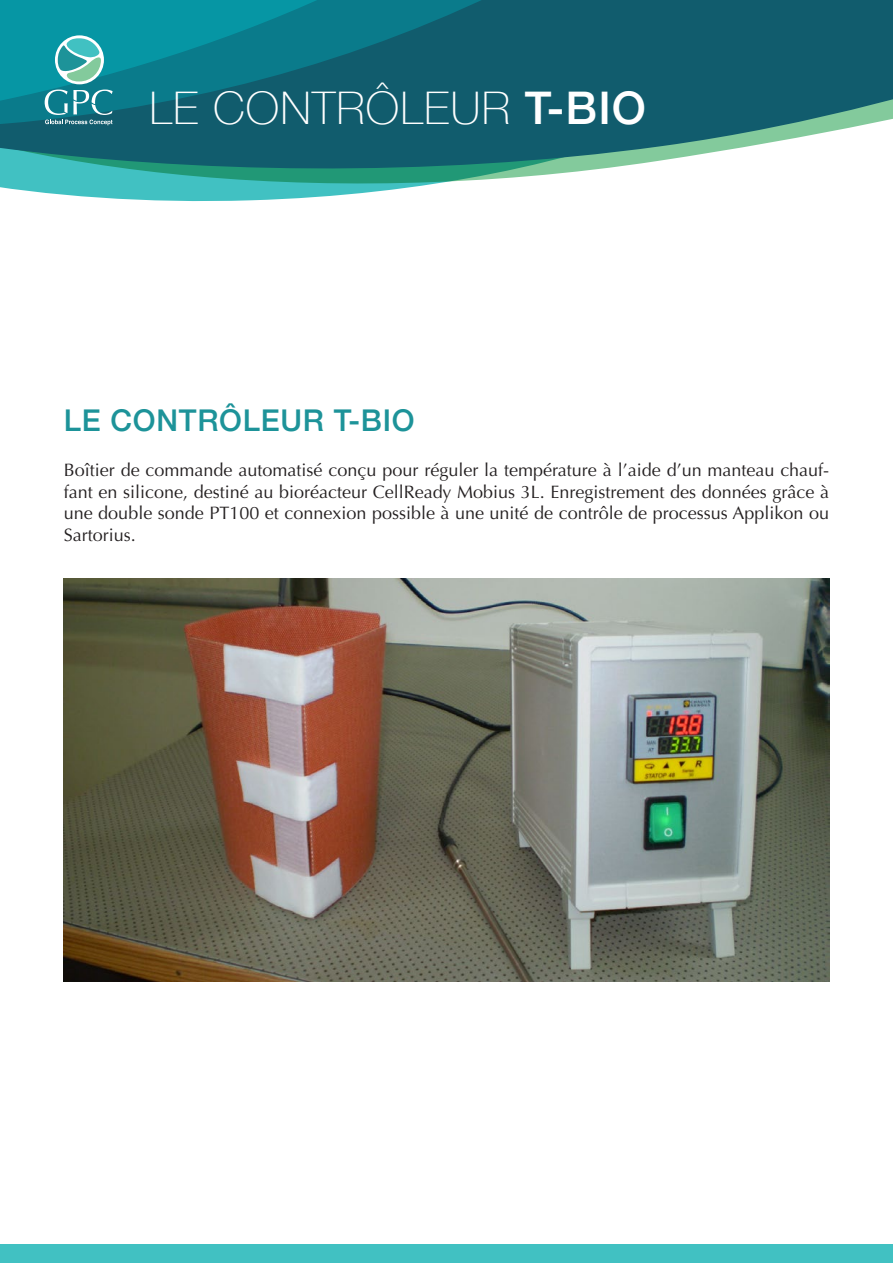
<style>
.page{position:relative;width:893px;height:1263px;background:#fff}
.page>*{position:absolute;margin:0;border:0;box-sizing:border-box;transform-origin:0 0}
.t1{font:100 45px "Helvetica Neue";letter-spacing:.025em;color:#fff}
.t2{font:500 30px "Helvetica Neue";letter-spacing:.025em;color:#1d9399}
.t3{font:18px/21.6px "Optima";color:#231f20;text-align:justify}
.s1{font-weight:500}
</style>
<div class="page">
<svg style="left:0;top:179px;width:491px;height:23px;fill:#41c1c2"></svg>
<svg style="left:0;top:0;width:893px;height:179px;background:#347a83"></svg>
<svg style="left:0;top:0;width:525px;height:127px;background:#0f6071"></svg>
<svg style="left:0;top:0;width:351px;height:125px;background:#128291"></svg>
<div style="left:0;top:1244px;width:893px;height:19px;background:#41c1c2"></div>
<img style="left:64px;top:578px;width:765px;height:403px">
<h1 class="t1" style="left:150px;top:74px;width:498px">LE CONTRÔLEUR <span class="s1">T-BIO</span></h1>
<p class="t2" style="left:64px;top:396px;width:352px">LE CONTRÔLEUR T-BIO</p>
<p class="t3" style="left:64px;top:460px;width:767px">Boîtier de commande automatisé conçu pour réguler la température à l’aide d’un manteau chauf&shy;fant en silicone, destiné au bioréacteur CellReady Mobius 3L. Enregistrement des données grâce à une double sonde PT100 et connexion possible à une unité de contrôle de processus Applikon ou Sartorius.</p>
</div>
